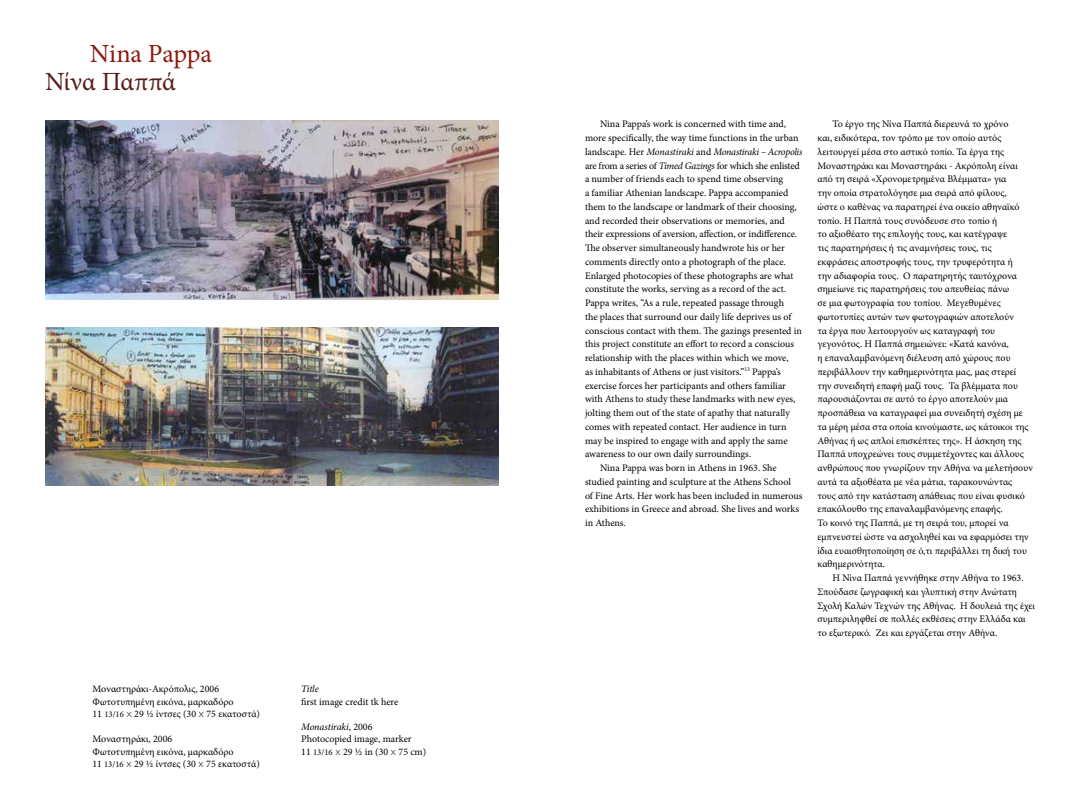
<style>
.page{position:relative;width:1080px;height:810px;background:#fff}
.page>*{position:absolute;margin:0;border:0;box-sizing:border-box;transform-origin:0 0}
.t1{font:26.25px "Minion Pro";letter-spacing:-.015em;color:#8e1a0d}
.t2{font:26.25px "Minion Pro";letter-spacing:-.01em;color:#571d1c}
.t3{font:10px/13.8px "Minion Pro";color:#000}
.t4{font:italic 10px "Minion Pro";letter-spacing:-.025em;color:#000}
.t5{font:10px "Minion Pro";letter-spacing:-.02em;color:#000}
.s1{font-size:8.75px}
.s2{font-family:"Gotham";font-weight:300}
.s3{font-style:italic}
.s4{font-style:normal}
</style>
<div class="page">
<img style="left:45px;top:120px;width:454px;height:180px">
<img style="left:45px;top:328px;width:454px;height:157px">
<h1 class="t1" style="left:90px;top:36px;width:123px">Nina Pappa</h1>
<h1 class="t2" style="left:45px;top:64px;width:132px">Νίνα Παππά</h1>
<p class="t3" style="left:92px;top:683px;width:169px;line-height:12.5px">Μοναστηράκι-Ακρόπολις, 2006<br>Φωτοτυπημένη εικόνα, μαρκαδόρο<br>11 <span class="s1">13/16</span> <span class="s2">x</span> 29 ½ ίντσες (30 <span class="s2">x</span> 75 εκατοστά)</p>
<p class="t3" style="left:92px;top:733px;width:169px;line-height:12.5px">Μοναστηράκι, 2006<br>Φωτοτυπημένη εικόνα, μαρκαδόρο<br>11 <span class="s1">13/16</span> <span class="s2">x</span> 29 ½ ίντσες (30 <span class="s2">x</span> 75 εκατοστά)</p>
<p class="t4" style="left:301px;top:682px;width:19px">Title</p>
<p class="t3" style="left:301px;top:695px;width:99px">first image credit tk here</p>
<p class="t3" style="left:301px;top:720px;width:127px;line-height:12.5px"><span class="s3">Monastiraki</span>, 2006<br>Photocopied image, marker<br>11 <span class="s1">13/16</span> <span class="s2">x</span> 29 ½ in (30 <span class="s2">x</span> 75 cm)</p>
<p class="t3" style="left:600px;top:117px;width:188px">Nina Pappa’s work is concerned with time and,</p>
<p class="t3" style="left:585px;top:131px;width:215px">more specifically, the way time functions in the urban</p>
<p class="t4" style="left:585px;top:145px;width:219px"><span class="s4">landscape. Her</span> Monastiraki <span class="s4">and</span> Monastiraki – Acropolis</p>
<p class="t5" style="left:585px;top:159px;width:216px">are from a series of <span class="s3">Timed Gazings</span> for which she enlisted</p>
<p class="t3" style="left:585px;top:172px;width:200px">a number of friends each to spend time observing</p>
<p class="t3" style="left:585px;top:186px;width:205px">a familiar Athenian landscape. Pappa accompanied</p>
<p class="t3" style="left:585px;top:200px;width:213px">them to the landscape or landmark of their choosing,</p>
<p class="t3" style="left:585px;top:213px;width:201px">and recorded their observations or memories, and</p>
<p class="t3" style="left:585px;top:227px;width:214px">their expressions of aversion, affection, or indifference.</p>
<p class="t3" style="left:585px;top:241px;width:201px">The observer simultaneously handwrote his or her</p>
<p class="t3" style="left:585px;top:255px;width:202px">comments directly onto a photograph of the place.</p>
<p class="t3" style="left:585px;top:268px;width:210px">Enlarged photocopies of these photographs are what</p>
<p class="t3" style="left:585px;top:282px;width:203px">constitute the works, serving as a record of the act.</p>
<p class="t3" style="left:585px;top:296px;width:201px">Pappa writes, “As a rule, repeated passage through</p>
<p class="t3" style="left:585px;top:310px;width:208px">the places that surround our daily life deprives us of</p>
<p class="t3" style="left:585px;top:323px;width:219px">conscious contact with them. The gazings presented in</p>
<p class="t3" style="left:585px;top:337px;width:211px">this project constitute an effort to record a conscious</p>
<p class="t3" style="left:585px;top:351px;width:205px">relationship with the places within which we move,</p>
<p class="t3" style="left:585px;top:365px;width:197px">as inhabitants of Athens or just visitors.”<sup>13</sup> Pappa’s</p>
<p class="t3" style="left:585px;top:378px;width:203px">exercise forces her participants and others familiar</p>
<p class="t3" style="left:585px;top:392px;width:212px">with Athens to study these landmarks with new eyes,</p>
<p class="t3" style="left:585px;top:406px;width:206px">jolting them out of the state of apathy that naturally</p>
<p class="t3" style="left:585px;top:420px;width:203px">comes with repeated contact. Her audience in turn</p>
<p class="t3" style="left:585px;top:433px;width:204px">may be inspired to engage with and apply the same</p>
<p class="t3" style="left:585px;top:447px;width:168px">awareness to our own daily surroundings.</p>
<p class="t3" style="left:600px;top:461px;width:178px">Nina Pappa was born in Athens in 1963. She</p>
<p class="t3" style="left:585px;top:475px;width:207px">studied painting and sculpture at the Athens School</p>
<p class="t3" style="left:585px;top:488px;width:219px">of Fine Arts. Her work has been included in numerous</p>
<p class="t3" style="left:585px;top:502px;width:216px">exhibitions in Greece and abroad. She lives and works</p>
<p class="t3" style="left:585px;top:516px;width:42px">in Athens.</p>
<p class="t3" style="left:818px;top:117px;width:217px;text-indent:15px">Το έργο της Νίνα Παππά διερευνά το χρόνο<br>και, ειδικότερα, τον τρόπο με τον οποίο αυτός λειτουργεί μέσα στο αστικό τοπίο. Τα έργα της Μοναστηράκι και Μοναστηράκι - Ακρόπολη είναι από τη σειρά «Χρονομετρημένα Βλέμματα» για<br>την οποία στρατολόγησε μια σειρά από φίλους,<br>ώστε ο καθένας να παρατηρεί ένα οικείο αθηναϊκό τοπίο. Η Παππά τους συνόδευσε στο τοπίο ή<br>το αξιοθέατο της επιλογής τους, και κατέγραψε<br>τις παρατηρήσεις ή τις αναμνήσεις τους, τις εκφράσεις αποστροφής τους, την τρυφερότητα ή<br>την αδιαφορία τους. Ο παρατηρητής ταυτόχρονα σημείωνε τις παρατηρήσεις του απευθείας πάνω<br>σε μια φωτογραφία του τοπίου. Μεγεθυμένες φωτοτυπίες αυτών των φωτογραφιών αποτελούν<br>τα έργα που λειτουργούν ως καταγραφή του γεγονότος. Η Παππά σημειώνει: «Κατά κανόνα,<br>η επαναλαμβανόμενη διέλευση από χώρους που περιβάλλουν την καθημερινότητα μας, μας στερεί την συνειδητή επαφή μαζί τους. Τα βλέμματα που παρουσιάζονται σε αυτό το έργο αποτελούν μια προσπάθεια να καταγραφεί μια συνειδητή σχέση με τα μέρη μέσα στα οποία κινούμαστε, ως κάτοικοι της Αθήνας ή ως απλοί επισκέπτες της». Η άσκηση της Παππά υποχρεώνει τους συμμετέχοντες και άλλους ανθρώπους που γνωρίζουν την Αθήνα να μελετήσουν αυτά τα αξιοθέατα με νέα μάτια, ταρακουνώντας τους από την κατάσταση απάθειας που είναι φυσικό επακόλουθο της επαναλαμβανόμενης επαφής.<br>Το κοινό της Παππά, με τη σειρά του, μπορεί να εμπνευστεί ώστε να ασχοληθεί και να εφαρμόσει την ίδια ευαισθητοποίηση σε ό,τι περιβάλλει τη δική του καθημερινότητα.</p>
<p class="t3" style="left:818px;top:571px;width:219px;text-indent:15px">Η Νίνα Παππά γεννήθηκε στην Αθήνα το 1963.<br>Σπούδασε ζωγραφική και γλυπτική στην Ανώτατη Σχολή Καλών Τεχνών της Αθήνας. Η δουλειά της έχει συμπεριληφθεί σε πολλές εκθέσεις στην Ελλάδα και το εξωτερικό. Ζει και εργάζεται στην Αθήνα.</p>
</div>
